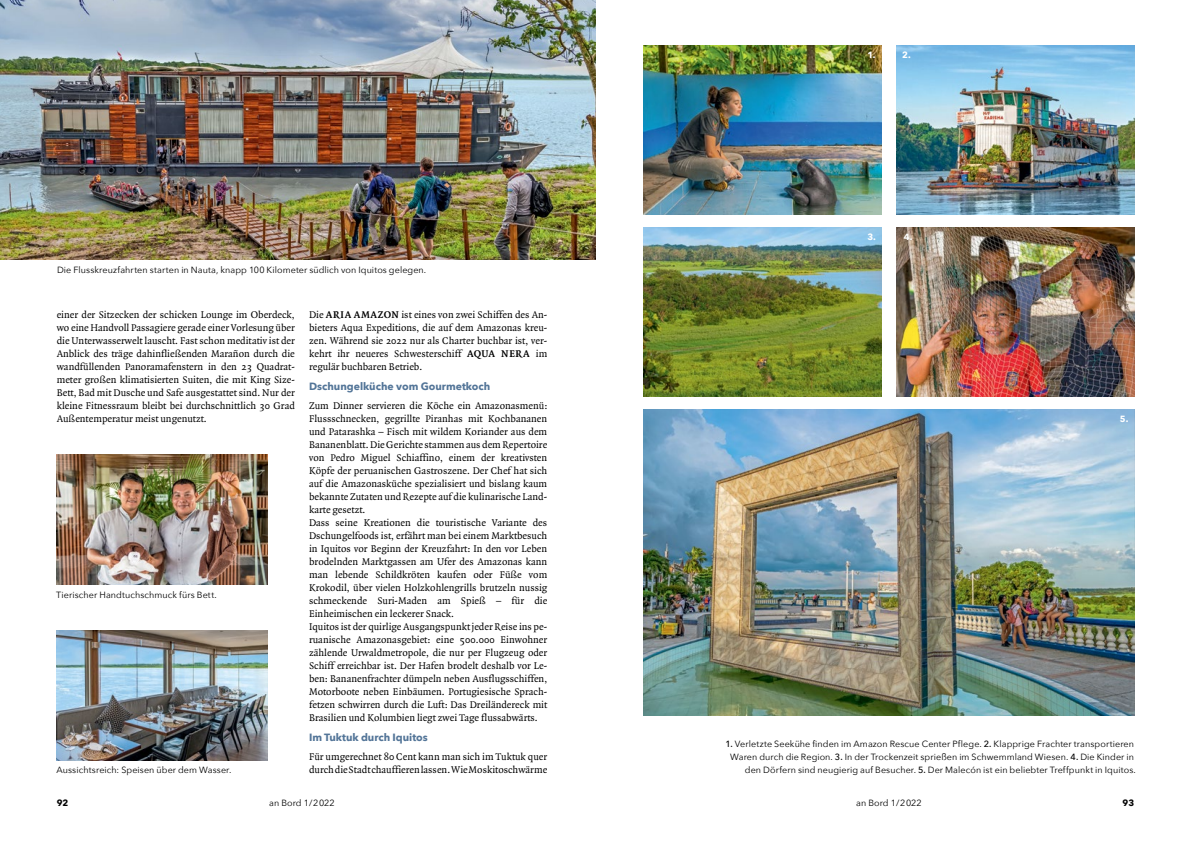
<style>
.page{position:relative;width:1191px;height:842px;background:#fff}
.page>*{position:absolute;margin:0;border:0;box-sizing:border-box;transform-origin:0 0}
.t1{font:10.5px/13px "Quadraat OT";color:#000;text-align:justify}
.t2{font:700 10.5px "Avenir Next";color:#537598}
.t3{font:9px/13px "Avenir Next";letter-spacing:.01em;color:#000;text-align:right}
.t4{font:700 9px "Avenir Next";color:#fff}
.t5{font:700 9px "Avenir Next";color:#000}
.s1{font-weight:700}
.s2{font-weight:500}
</style>
<div class="page">
<img style="left:0;top:0;width:595px;height:260px">
<img style="left:57px;top:455px;width:210px;height:130px">
<img style="left:57px;top:630px;width:210px;height:130px">
<img style="left:643px;top:410px;width:491px;height:305px">
<img style="left:643px;top:46px;width:239px;height:169px">
<img style="left:643px;top:228px;width:239px;height:169px">
<img style="left:896px;top:46px;width:238px;height:168px">
<img style="left:896px;top:227px;width:238px;height:169px">
<p class="t3" style="left:57px;top:263px;width:371px">Die Flusskreuzfahrten starten in Nauta, knapp 100 Kilometer südlich von Iquitos gelegen.</p>
<p class="t1" style="left:57px;top:309px;width:240px">einer der Sitzecken der schicken Lounge im Oberdeck, wo eine Handvoll Passagiere gerade einer Vorlesung über die Unterwasserwelt lauscht. Fast schon meditativ ist der Anblick des träge dahinfließenden Marañon durch die wandfüllenden Panoramafenstern in den 23 Quadrat&shy;meter großen klimatisierten Suiten, die mit King Size-Bett, Bad mit Dusche und Safe ausgestattet sind. Nur der kleine Fitnessraum bleibt bei durchschnittlich 30 Grad Außentemperatur meist ungenutzt.</p>
<p class="t3" style="left:56px;top:588px;width:162px">Tierischer Handtuchschmuck fürs Bett.</p>
<p class="t3" style="left:56px;top:763px;width:176px">Aussichtsreich: Speisen über dem Wasser.</p>
<p class="t1" style="left:309px;top:309px;width:240px">Die <span class="s1">ARIA AMAZON</span> ist eines von zwei Schiffen des An&shy;bieters Aqua Expeditions, die auf dem Amazonas kreu&shy;zen. Während sie 2022 nur als Charter buchbar ist, ver&shy;kehrt ihr neueres Schwesterschiff <span class="s1">AQUA NERA</span> im regulär buchbaren Betrieb.</p>
<p class="t2" style="left:309px;top:378px;width:183px">Dschungelküche vom Gourmetkoch</p>
<p class="t1" style="left:309px;top:400px;width:240px;text-align:left">Zum Dinner servieren die Köche ein Amazonasmenü:<br>Flussschnecken, gegrillte Piranhas mit Kochbananen und Patarashka – Fisch mit wildem Koriander aus dem Bananenblatt. Die Gerichte stammen aus dem Repertoire von Pedro Miguel Schiaffino, einem der kreativsten Köpfe der peruanischen Gastroszene. Der Chef hat sich auf die Amazonasküche spezialisiert und bislang kaum bekannte Zutaten und Rezepte auf die kulinarische Land&shy;karte gesetzt.<br>Dass seine Kreationen die touristische Variante des Dschungelfoods ist, erfährt man bei einem Marktbesuch in Iquitos vor Beginn der Kreuzfahrt: In den vor Leben brodelnden Marktgassen am Ufer des Amazonas kann man lebende Schildkröten kaufen oder Füße vom Krokodil, über vielen Holzkohlengrills brutzeln nussig schmeckende Suri-Maden am Spieß – für die Einheimischen ein leckerer Snack.<br>Iquitos ist der quirlige Ausgangspunkt jeder Reise ins pe&shy;ruanische Amazonasgebiet: eine 500.000 Einwohner zählende Urwaldmetropole, die nur per Flugzeug oder Schiff erreichbar ist. Der Hafen brodelt deshalb vor Le&shy;ben: Bananenfrachter dümpeln neben Ausflugsschiffen, Motorboote neben Einbäumen. Portugiesische Sprach&shy;fetzen schwirren durch die Luft: Das Dreiländereck mit Brasilien und Kolumbien liegt zwei Tage flussabwärts.</p>
<p class="t2" style="left:309px;top:729px;width:120px">Im Tuktuk durch Iquitos</p>
<p class="t1" style="left:309px;top:751px;width:240px">Für umgerechnet 80 Cent kann man sich im Tuktuk quer durch die Stadt chauffieren lassen. Wie Moskitoschwärme</p>
<p class="t4" style="left:867px;top:47px;width:10px">1.</p>
<p class="t4" style="left:902px;top:47px;width:10px">2.</p>
<p class="t4" style="left:867px;top:229px;width:10px">3.</p>
<p class="t4" style="left:903px;top:229px;width:10px">4.</p>
<p class="t4" style="left:1119px;top:411px;width:10px">5.</p>
<p class="t3" style="left:725px;top:737px;width:412px"><span class="s2">1.</span> Verletzte Seekühe finden im Amazon Rescue Center Pflege. <span class="s2">2.</span> Klapprige Frachter transportieren<br>Waren durch die Region. <span class="s2">3.</span> In der Trockenzeit sprießen im Schwemmland Wiesen. <span class="s2">4.</span> Die Kinder in den Dörfern sind neugierig auf Besucher. <span class="s2">5.</span> Der Malecón ist ein beliebter Treffpunkt in Iquitos.</p>
<p class="t5" style="left:57px;top:795px;width:13px">92</p>
<p class="t3" style="left:269px;top:796px;width:67px">an Bord 1/2022</p>
<p class="t3" style="left:856px;top:796px;width:67px">an Bord 1/2022</p>
<p class="t5" style="left:1122px;top:795px;width:13px">93</p>
</div>
